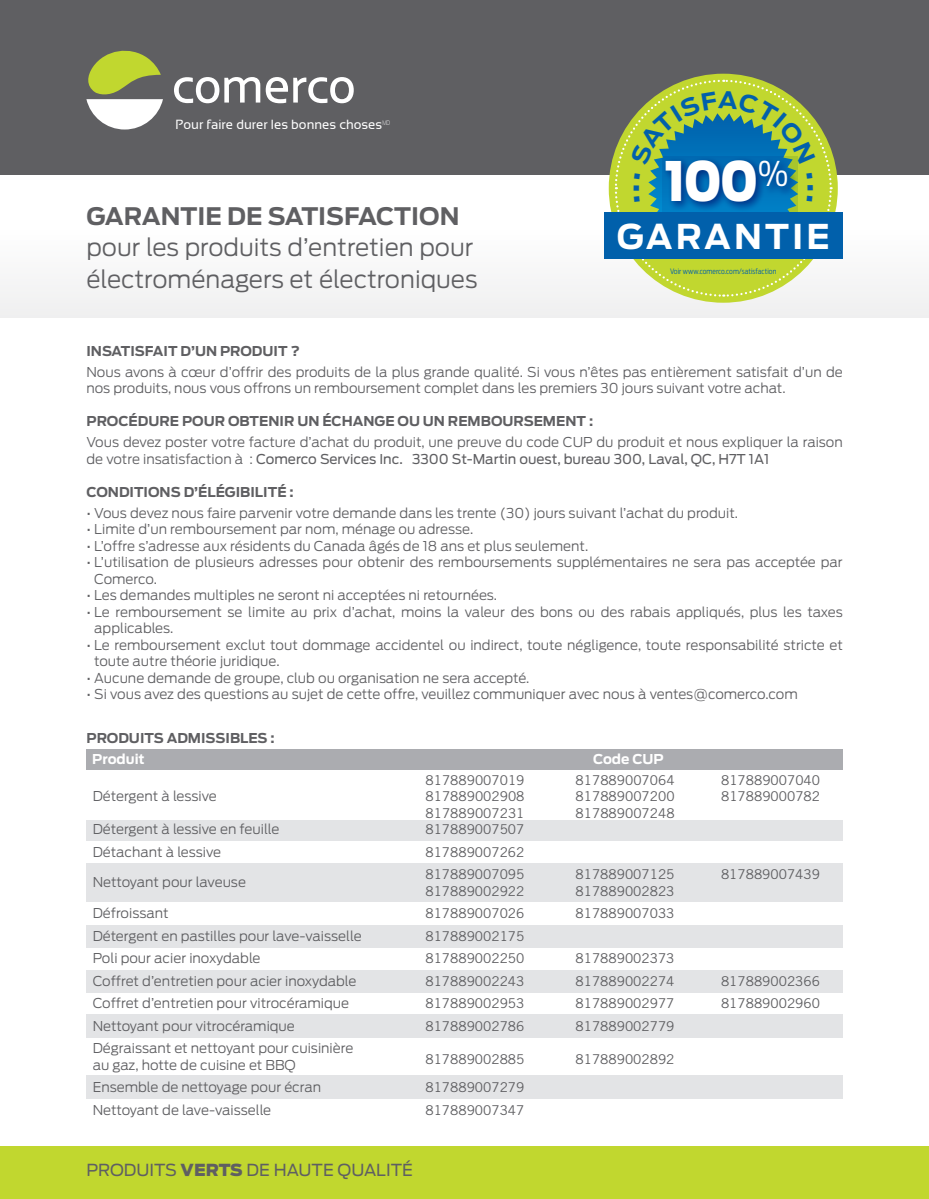
<style>
.page{position:relative;width:929px;height:1199px;background:#fff}
.page>*{position:absolute;margin:0;border:0;box-sizing:border-box;transform-origin:0 0}
.t1{font:900 54px "Antenna";color:#fff;scale:.9 1}
.t2{font:700 33.9px "Antenna";letter-spacing:.09em;color:#fff}
.t3{font:300 24px/31.5px "Antenna";color:#5f5f62}
.t4{font:700 24px "Antenna";color:#5f5f62}
.t5{font:16.5px "Antenna";color:#5f5f62}
.t6{font:300 13.5px/16.5px "Antenna";color:#5f5f62}
.t7{font:13.5px "Trade Gothic";color:#5f5f62}
.t8{font:700 13.5px "Antenna";color:#5f5f62}
.t9{font:700 13.5px "Antenna";color:#fff}
.t10{font:13.2px "Sansation";color:#fff}
.t11{font:300 7.35px "Antenna Cond";letter-spacing:.01em;color:#0160ab}
.s1{font-weight:400}
.s2{font-weight:900}
</style>
<div class="page">
<div style="left:86px;top:749px;width:756px;height:20px;background:#abacb0"></div>
<div style="left:86px;top:820px;width:756px;height:20px;background:#e3e4e6"></div>
<div style="left:86px;top:863px;width:756px;height:38px;background:#e3e4e6"></div>
<div style="left:86px;top:925px;width:756px;height:23px;background:#e3e4e6"></div>
<div style="left:86px;top:970px;width:756px;height:22px;background:#e3e4e6"></div>
<div style="left:86px;top:1075px;width:756px;height:24px;background:#e3e4e6"></div>
<div style="left:86px;top:1014px;width:756px;height:23px;background:#e3e4e6"></div>
<div style="left:0;top:0;width:929px;height:174px;background:#5f5f62"></div>
<div style="left:0;top:1146px;width:929px;height:53px;background:#c1d72f"></div>
<div style="left:0;top:229px;width:929px;height:89px;background:#f6f6f6"></div>
<svg style="left:174px;top:77px;width:86px;height:26px"></svg>
<svg style="left:266px;top:77px;width:88px;height:26px"></svg>
<svg style="left:86px;top:50px;width:77px;height:80px"></svg>
<div style="left:604px;top:213px;width:238px;height:46px;background:#0160ab"></div>
<svg style="left:614px;top:79px;width:219px;height:219px"></svg>
<p class="t10" style="left:175px;top:117px;width:216px">Pour faire durer les bonnes choses<sup>MD</sup></p>
<h3 class="t4" style="left:86px;top:202px;width:375px">GARANTIE DE SATISFACTION</h3>
<h3 class="t3" style="left:86px;top:232px;width:393px">pour les produits d’entretien pour électroménagers et électroniques</h3>
<h1 class="t1" style="left:664px;top:149px;width:139px">100<sup>%</sup></h1>
<h2 class="t2" style="left:617px;top:216px;width:214px">GARANTIE</h2>
<p class="t11" style="left:670px;top:267px;width:108px">Voir www.comerco.com/satisfaction</p>
<p class="t8" style="left:86px;top:343px;width:215px">INSATISFAIT D’UN PRODUIT ?</p>
<p class="t6" style="left:86px;top:364px;width:758px">Nous avons à cœur d’offrir des produits de la plus grande qualité. Si vous n’êtes pas entièrement satisfait d’un de nos produits, nous vous offrons un remboursement complet dans les premiers 30 jours suivant votre achat.</p>
<p class="t8" style="left:86px;top:413px;width:508px">PROCÉDURE POUR OBTENIR UN ÉCHANGE OU UN REMBOURSEMENT :</p>
<p class="t6" style="left:86px;top:434px;width:758px">Vous devez poster votre facture d’achat du produit, une preuve du code CUP du produit et nous expliquer la raison de votre insatisfaction à : <span class="s1">Comerco Services Inc. 3300 St-Martin ouest, bureau 300, Laval, QC, H7T 1A1</span></p>
<p class="t8" style="left:86px;top:484px;width:209px">CONDITIONS D’ÉLÉGIBILITÉ :</p>
<p class="t6" style="left:86px;top:505px;width:653px">• Vous devez nous faire parvenir votre demande dans les trente (30) jours suivant l’achat du produit.</p>
<p class="t6" style="left:86px;top:521px;width:388px">• Limite d’un remboursement par nom, ménage ou adresse.</p>
<p class="t6" style="left:86px;top:538px;width:503px">• L’offre s’adresse aux résidents du Canada âgés de 18 ans et plus seulement.</p>
<p class="t6" style="left:94px;top:554px;width:750px;text-indent:-8px">• L’utilisation de plusieurs adresses pour obtenir des remboursements supplémentaires ne sera pas acceptée par<br>Comerco.</p>
<p class="t6" style="left:86px;top:587px;width:412px">• Les demandes multiples ne seront ni acceptées ni retournées.</p>
<p class="t6" style="left:94px;top:604px;width:750px;text-indent:-8px">• Le remboursement se limite au prix d’achat, moins la valeur des bons ou des rabais appliqués, plus les taxes applicables.</p>
<p class="t6" style="left:94px;top:637px;width:750px;text-indent:-8px">• Le remboursement exclut tout dommage accidentel ou indirect, toute négligence, toute responsabilité stricte et toute autre théorie juridique.</p>
<p class="t6" style="left:86px;top:670px;width:444px">• Aucune demande de groupe, club ou organisation ne sera accepté.</p>
<p class="t6" style="left:86px;top:686px;width:713px">• Si vous avez des questions au sujet de cette offre, veuillez communiquer avec nous à ventes@comerco.com</p>
<p class="t8" style="left:86px;top:730px;width:190px">PRODUITS ADMISSIBLES :</p>
<p class="t9" style="left:92px;top:751px;width:54px">Produit</p>
<p class="t9" style="left:593px;top:751px;width:72px">Code CUP</p>
<p class="t7" style="left:425px;top:772px;width:100px">817889007019</p>
<p class="t7" style="left:575px;top:772px;width:100px">817889007064</p>
<p class="t7" style="left:721px;top:772px;width:100px">817889007040</p>
<p class="t6" style="left:93px;top:788px;width:126px">Détergent à lessive</p>
<p class="t7" style="left:425px;top:788px;width:100px">817889002908</p>
<p class="t7" style="left:575px;top:788px;width:100px">817889007200</p>
<p class="t7" style="left:721px;top:788px;width:100px">817889000782</p>
<p class="t7" style="left:425px;top:805px;width:100px">817889007231</p>
<p class="t7" style="left:575px;top:805px;width:100px">817889007248</p>
<p class="t6" style="left:93px;top:821px;width:188px">Détergent à lessive en feuille</p>
<p class="t7" style="left:425px;top:821px;width:100px">817889007507</p>
<p class="t6" style="left:93px;top:844px;width:130px">Détachant à lessive</p>
<p class="t7" style="left:425px;top:844px;width:100px">817889007262</p>
<p class="t6" style="left:93px;top:874px;width:155px">Nettoyant pour laveuse</p>
<p class="t7" style="left:425px;top:866px;width:100px">817889007095</p>
<p class="t7" style="left:575px;top:866px;width:100px">817889007125</p>
<p class="t7" style="left:721px;top:866px;width:100px">817889007439</p>
<p class="t7" style="left:425px;top:883px;width:100px">817889002922</p>
<p class="t7" style="left:575px;top:883px;width:100px">817889002823</p>
<p class="t6" style="left:93px;top:905px;width:77px">Défroissant</p>
<p class="t7" style="left:425px;top:905px;width:100px">817889007026</p>
<p class="t7" style="left:575px;top:905px;width:100px">817889007033</p>
<p class="t6" style="left:93px;top:928px;width:270px">Détergent en pastilles pour lave-vaisselle</p>
<p class="t7" style="left:425px;top:928px;width:100px">817889002175</p>
<p class="t6" style="left:93px;top:950px;width:169px">Poli pour acier inoxydable</p>
<p class="t7" style="left:425px;top:950px;width:100px">817889002250</p>
<p class="t7" style="left:575px;top:950px;width:100px">817889002373</p>
<p class="t6" style="left:93px;top:973px;width:265px">Coffret d’entretien pour acier inoxydable</p>
<p class="t7" style="left:425px;top:973px;width:100px">817889002243</p>
<p class="t7" style="left:575px;top:973px;width:100px">817889002274</p>
<p class="t7" style="left:721px;top:973px;width:100px">817889002366</p>
<p class="t6" style="left:93px;top:995px;width:258px">Coffret d’entretien pour vitrocéramique</p>
<p class="t7" style="left:425px;top:995px;width:100px">817889002953</p>
<p class="t7" style="left:575px;top:995px;width:100px">817889002977</p>
<p class="t7" style="left:721px;top:995px;width:100px">817889002960</p>
<p class="t6" style="left:93px;top:1018px;width:204px">Nettoyant pour vitrocéramique</p>
<p class="t7" style="left:425px;top:1018px;width:100px">817889002786</p>
<p class="t7" style="left:575px;top:1018px;width:100px">817889002779</p>
<p class="t6" style="left:93px;top:1040px;width:262px">Dégraissant et nettoyant pour cuisinière au gaz, hotte de cuisine et BBQ</p>
<p class="t7" style="left:425px;top:1051px;width:100px">817889002885</p>
<p class="t7" style="left:575px;top:1051px;width:100px">817889002892</p>
<p class="t6" style="left:93px;top:1079px;width:230px">Ensemble de nettoyage pour écran</p>
<p class="t7" style="left:425px;top:1079px;width:100px">817889007279</p>
<p class="t6" style="left:93px;top:1102px;width:180px">Nettoyant de lave-vaisselle</p>
<p class="t7" style="left:425px;top:1102px;width:100px">817889007347</p>
<p class="t5" style="left:86px;top:1160px;width:328px">PRODUITS <span class="s2">VERTS</span> DE HAUTE QUALITÉ</p>
</div>
